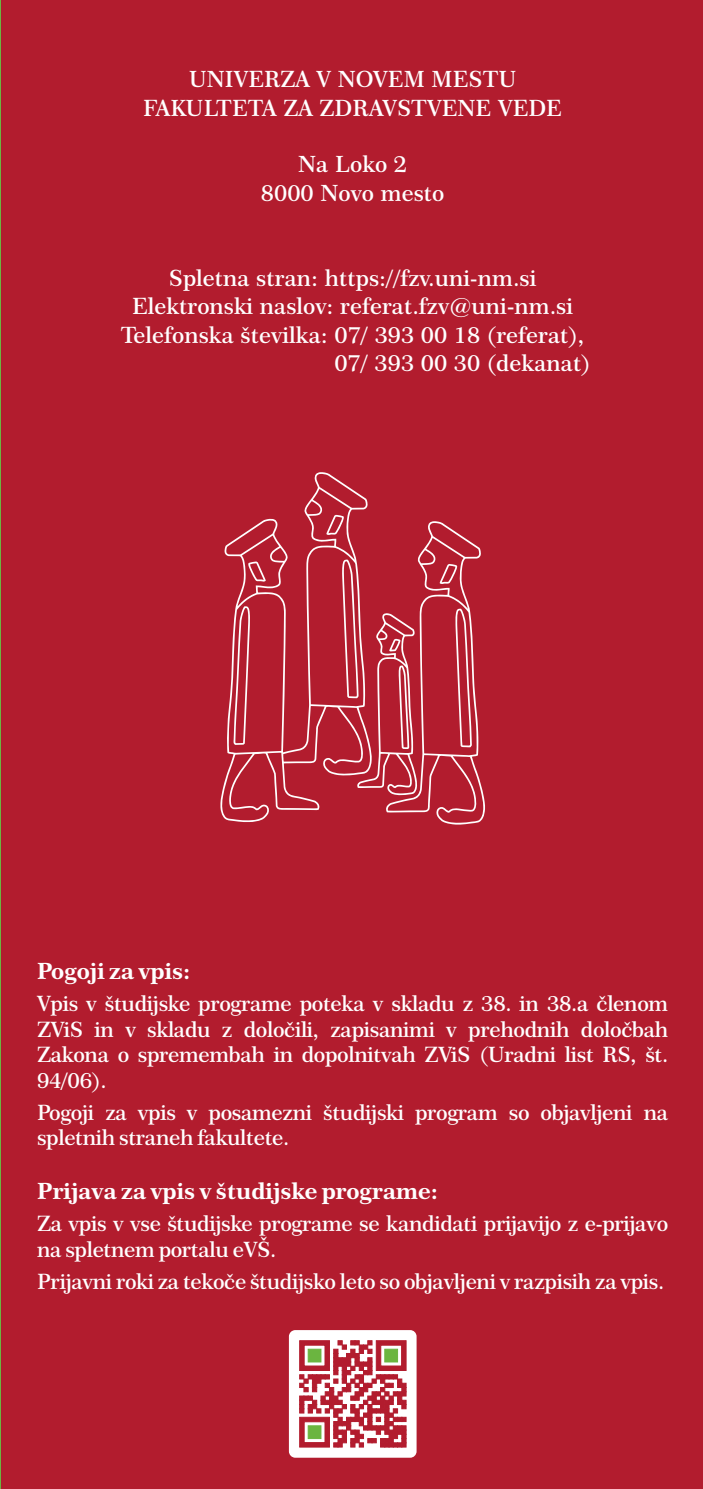
<style>
.page{position:relative;width:703px;height:1489px;background:#fff}
.page>*{position:absolute;margin:0;border:0;box-sizing:border-box;transform-origin:0 0}
.t1{font:600 22.5px/28.5px "Century 751 BT";color:#fff;text-align:center}
.t2{font:22.5px "Century 751 BT Bold B";color:#fff}
.t3{font:600 21.25px/25.5px "Century 751 BT";letter-spacing:-.02em;color:#fff}
</style>
<div class="page">
<hr style="left:0;top:0;width:2px;height:1488px;background:#6bb540">
<div style="left:2px;top:0;width:700px;height:1488px;background:#b21c2e"></div>
<svg style="left:220px;top:472px;width:265px;height:352px"></svg>
<div style="left:289px;top:1329px;width:127px;height:128px;background:#fff;border-radius:6px"></div>
<svg style="left:299px;top:1340px;width:107px;height:106px"></svg>
<div style="left:308px;top:1348px;width:13px;height:13px;background:#6bb540;border:1px solid #6bb540"></div>
<div style="left:384px;top:1348px;width:13px;height:13px;background:#6bb540;border:1px solid #6bb540"></div>
<div style="left:308px;top:1425px;width:13px;height:13px;background:#6bb540;border:1px solid #6bb540"></div>
<p class="t1" style="left:143px;top:67px;width:420px">UNIVERZA V NOVEM MESTU<br>FAKULTETA ZA ZDRAVSTVENE VEDE</p>
<p class="t1" style="left:261px;top:152px;width:185px">Na Loko 2<br>8000 Novo mesto</p>
<p class="t1" style="left:169px;top:266px;width:369px">Spletna stran: https://fzv.uni-nm.si</p>
<p class="t1" style="left:132px;top:294px;width:442px">Elektronski naslov: referat.fzv@uni-nm.si</p>
<p class="t1" style="left:121px;top:323px;width:465px">Telefonska številka: 07/ 393 00 18 (referat),</p>
<p class="t1" style="left:334px;top:351px;width:258px">07/ 393 00 30 (dekanat)</p>
<p class="t2" style="left:37px;top:961px;width:155px">Pogoji za vpis:</p>
<p class="t3" style="left:37px;top:992px;width:632px;text-align:justify">Vpis v študijske programe poteka v skladu z 38. in 38.a členom ZViS in v skladu z določili, zapisanimi v prehodnih določbah Zakona o spremembah in dopolnitvah ZViS (Uradni list RS, št.<br>94/06).</p>
<p class="t3" style="left:37px;top:1101px;width:632px">Pogoji za vpis v posamezni študijski program so objavljeni na spletnih straneh fakultete.</p>
<p class="t2" style="left:37px;top:1181px;width:402px">Prijava za vpis v študijske programe:</p>
<p class="t3" style="left:37px;top:1213px;width:632px">Za vpis v vse študijske programe se kandidati prijavijo z e-prijavo na spletnem portalu eVŠ.</p>
<p class="t3" style="left:37px;top:1270px;width:628px">Prijavni roki za tekoče študijsko leto so objavljeni v razpisih za vpis.</p>
</div>
